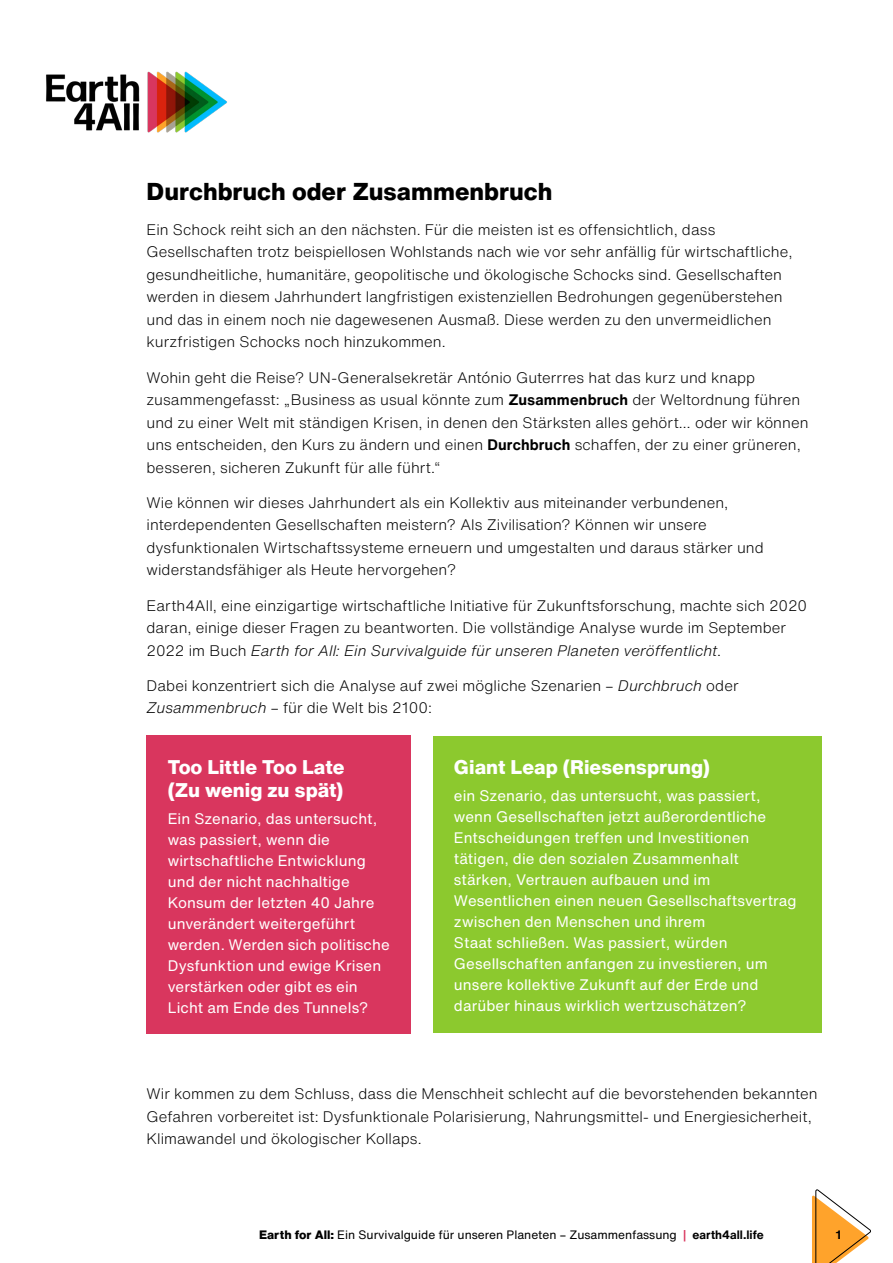
<style>
.page{position:relative;width:893px;height:1263px;background:#fff}
.page>*{position:absolute;margin:0;border:0;box-sizing:border-box;transform-origin:0 0}
.t1{font:800 24px "Helvetica Now Text";color:#000}
.t2{font:800 19.5px/22.5px "Helvetica Now Text";color:#fff}
.t3{font:300 15px/22.5px "Helvetica Now Text";letter-spacing:.005em;color:#000}
.t4{font:15px/21px "Helvetica Now Text";letter-spacing:.01em;color:#fff}
.t5{font:12px "Helvetica Now Text";color:#000}
.t6{font:700 12px "Helvetica Now Text";color:#000}
.s1{font-weight:700}
.s2{font-style:italic}
.s3{font-weight:800}
.s4{font-weight:500;color:#d9365e}
</style>
<div class="page">
<img style="left:46px;top:71px;width:181px;height:62px">
<svg style="left:812px;top:1189px;width:59px;height:74px"></svg>
<div style="left:146px;top:736px;width:265px;height:298px;background:#d9365e"></div>
<div style="left:433px;top:736px;width:388px;height:297px;background:#8cc92e"></div>
<h1 class="t1" style="left:146px;top:173px;width:407px">Durchbruch oder Zusammenbruch</h1>
<p class="t3" style="left:146px;top:218px;width:647px">Ein Schock reiht sich an den nächsten. Für die meisten ist es offensichtlich, dass Gesellschaften trotz beispiellosen Wohlstands nach wie vor sehr anfällig für wirtschaftliche, gesundheitliche, humanitäre, geopolitische und ökologische Schocks sind. Gesellschaften werden in diesem Jahrhundert langfristigen existenziellen Bedrohungen gegenüberstehen und das in einem noch nie dagewesenen Ausmaß. Diese werden zu den unvermeidlichen kurzfristigen Schocks noch hinzukommen.</p>
<p class="t3" style="left:146px;top:365px;width:664px">Wohin geht die Reise? UN-Generalsekretär António Guterrres hat das kurz und knapp zusammengefasst: „Business as usual könnte zum <span class="s1">Zusammenbruch</span> der Weltordnung führen und zu einer Welt mit ständigen Krisen, in denen den Stärksten alles gehört… oder wir können uns entscheiden, den Kurs zu ändern und einen <span class="s1">Durchbruch</span> schaffen, der zu einer grüneren, besseren, sicheren Zukunft für alle führt.“</p>
<p class="t3" style="left:146px;top:491px;width:619px">Wie können wir dieses Jahrhundert als ein Kollektiv aus miteinander verbundenen, interdependenten Gesellschaften meistern? Als Zivilisation? Können wir unsere dysfunktionalen Wirtschaftssysteme erneuern und umgestalten und daraus stärker und widerstandsfähiger als Heute hervorgehen?</p>
<p class="t3" style="left:146px;top:593px;width:662px">Earth4All, eine einzigartige wirtschaftliche Initiative für Zukunftsforschung, machte sich 2020 daran, einige dieser Fragen zu beantworten. Die vollständige Analyse wurde im September<br>2022 im Buch <span class="s2">Earth for All: Ein Survivalguide für unseren Planeten veröffentlicht</span>.</p>
<p class="t3" style="left:146px;top:674px;width:593px">Dabei konzentriert sich die Analyse auf zwei mögliche Szenarien – <span class="s2">Durchbruch</span> oder<br><span class="s2">Zusammenbruch</span> – für die Welt bis 2100:</p>
<h2 class="t2" style="left:168px;top:755px;width:178px">Too Little Too Late (Zu wenig zu spät)</h2>
<p class="t4" style="left:168px;top:808px;width:224px">Ein Szenario, das untersucht, was passiert, wenn die wirtschaftliche Entwicklung und der nicht nachhaltige<br>Konsum der letzten 40 Jahre unverändert weitergeführt werden. Werden sich politische<br>Dysfunktion und ewige Krisen verstärken oder gibt es ein<br>Licht am Ende des Tunnels?</p>
<h2 class="t2" style="left:454px;top:755px;width:258px">Giant Leap (Riesensprung)</h2>
<p class="t4" style="left:454px;top:785px;width:344px">ein Szenario, das untersucht, was passiert, wenn Gesellschaften jetzt außerordentliche Entscheidungen treffen und Investitionen tätigen, die den sozialen Zusammenhalt stärken, Vertrauen aufbauen und im Wesentlichen einen neuen Gesellschaftsvertrag zwischen den Menschen und ihrem<br>Staat schließen. Was passiert, würden Gesellschaften anfangen zu investieren, um unsere kollektive Zukunft auf der Erde und darüber hinaus wirklich wertzuschätzen?</p>
<p class="t3" style="left:146px;top:1082px;width:673px">Wir kommen zu dem Schluss, dass die Menschheit schlecht auf die bevorstehenden bekannten<br>Gefahren vorbereitet ist: Dysfunktionale Polarisierung, Nahrungsmittel- und Energiesicherheit,<br>Klimawandel und ökologischer Kollaps.</p>
<p class="t5" style="left:259px;top:1226px;width:506px"><span class="s3">Earth for All:</span> Ein Survivalguide für unseren Planeten – Zusammenfassung <span class="s4">|</span> <span class="s1">earth4all.life</span></p>
<p class="t6" style="left:836px;top:1226px;width:7px">1</p>
</div>
